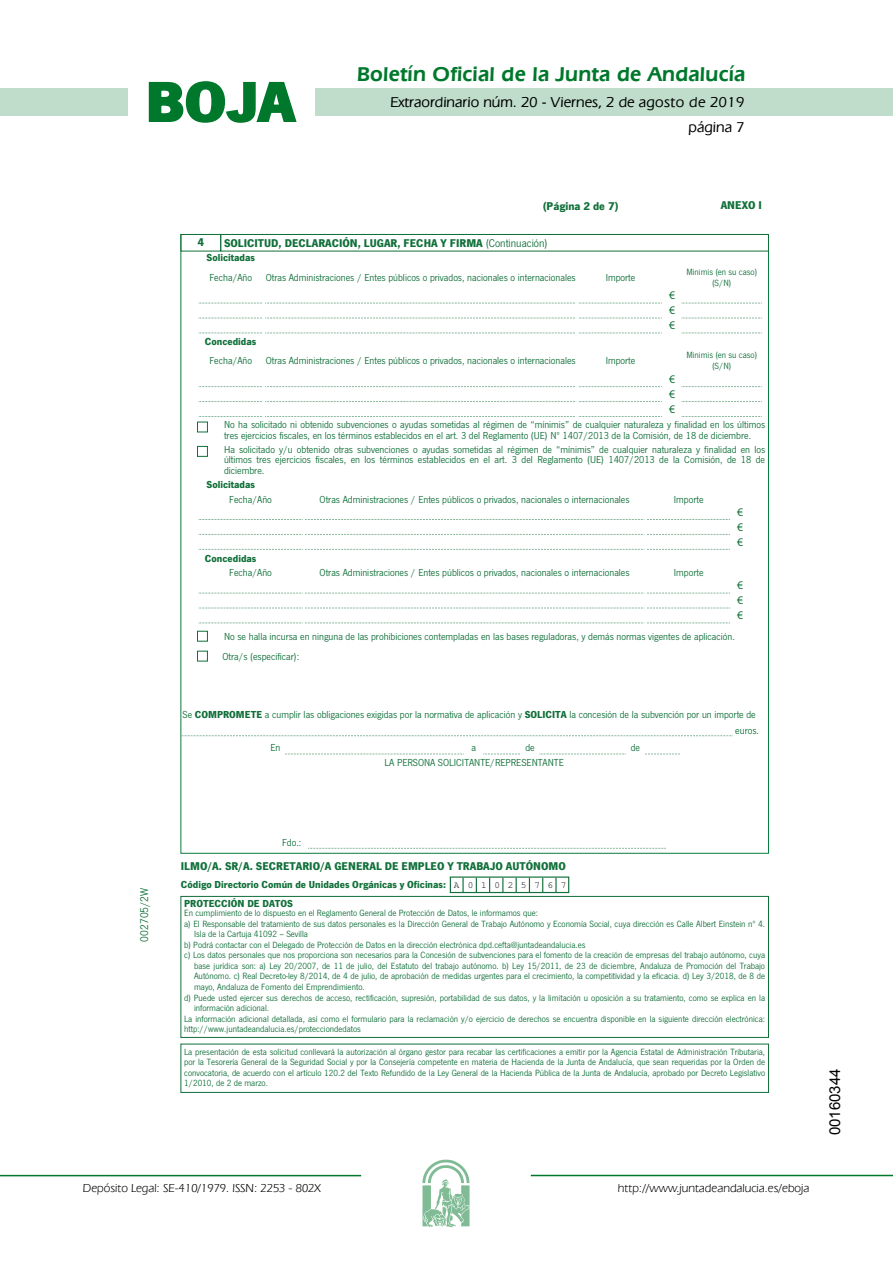
<style>
.page{position:relative;width:893px;height:1263px;background:#fff}
.page>*{position:absolute;margin:0;border:0;box-sizing:border-box;transform-origin:0 0}
.t1{font:700 57.75px "News Got T";color:#00782c;scale:1.14 1}
.t2{font:600 21px "Eras IT Cby BT";letter-spacing:.01em;color:#00782c}
.t3{font:500 15px/24.5px "Eras IT Cby BT";color:#000}
.t4{font:15px "Arial";color:#000}
.t5{font:12px "Eras IT Cby BT";color:#000}
.t6{font:700 11.7px "News Got T";color:#11703a}
.t7{font:11.7px/15px "Myriad Pro";color:#11703a;text-align:justify}
.t8{font:11.7px "News Got T";color:#11703a}
.t9{font:10.5px/10.5px "News Got T";color:#11703a}
.t10{font:700 10.5px/18.6px "News Got T";color:#11703a}
.t11{font:9.3px/10.5px "News Got T";color:#11703a;text-align:center}
.t12{font:9.3px "Courier New";letter-spacing:.82em;color:#000}
.s1{font-weight:400}
.s2{font-weight:700}
</style>
<div class="page">
<div style="left:315px;top:88px;width:577px;height:28px;background:#bfddca"></div>
<div style="left:0;top:88px;width:128px;height:28px;background:#bfddca"></div>
<hr style="left:0;top:1175px;width:361px;height:1px;background:#00782c">
<svg style="left:422px;top:1159px;width:47px;height:68px"></svg>
<hr style="left:531px;top:1175px;width:361px;height:1px;background:#00782c">
<svg style="left:148px;top:81px;width:149px;height:42px"></svg>
<div style="left:180px;top:234px;width:41px;height:18px;border:1px solid #11703a"></div>
<div style="left:220px;top:234px;width:549px;height:18px;border:1px solid #11703a"></div>
<svg style="left:199px;top:303px;width:463px;height:1px"></svg>
<svg style="left:681px;top:303px;width:80px;height:1px"></svg>
<svg style="left:199px;top:318px;width:463px;height:1px"></svg>
<svg style="left:681px;top:318px;width:80px;height:1px"></svg>
<svg style="left:199px;top:333px;width:463px;height:1px"></svg>
<svg style="left:681px;top:333px;width:79px;height:1px"></svg>
<svg style="left:199px;top:386px;width:463px;height:1px"></svg>
<svg style="left:681px;top:386px;width:80px;height:1px"></svg>
<svg style="left:199px;top:401px;width:463px;height:1px"></svg>
<svg style="left:681px;top:401px;width:80px;height:1px"></svg>
<svg style="left:199px;top:416px;width:463px;height:1px"></svg>
<svg style="left:681px;top:416px;width:80px;height:1px"></svg>
<div style="left:197px;top:422px;width:11px;height:10px;border:1px solid #11703a"></div>
<div style="left:197px;top:446px;width:11px;height:11px;border:1px solid #11703a"></div>
<svg style="left:199px;top:519px;width:531px;height:1px"></svg>
<svg style="left:199px;top:534px;width:531px;height:1px"></svg>
<svg style="left:199px;top:549px;width:531px;height:1px"></svg>
<svg style="left:199px;top:593px;width:531px;height:1px"></svg>
<svg style="left:199px;top:608px;width:531px;height:1px"></svg>
<svg style="left:199px;top:623px;width:531px;height:1px"></svg>
<div style="left:197px;top:631px;width:11px;height:10px;border:1px solid #11703a"></div>
<div style="left:197px;top:651px;width:11px;height:10px;border:1px solid #11703a"></div>
<svg style="left:182px;top:735px;width:550px;height:1px"></svg>
<svg style="left:285px;top:754px;width:179px;height:1px"></svg>
<svg style="left:483px;top:754px;width:37px;height:1px"></svg>
<svg style="left:539px;top:754px;width:86px;height:1px"></svg>
<svg style="left:645px;top:754px;width:35px;height:1px"></svg>
<svg style="left:308px;top:848px;width:358px;height:1px"></svg>
<div style="left:181px;top:896px;width:587px;height:142px;border:1px solid #11703a"></div>
<div style="left:181px;top:1044px;width:587px;height:49px;border:1px solid #11703a"></div>
<div style="left:450px;top:877px;width:119px;height:16px;border:1px solid #11703a"></div>
<svg style="left:462px;top:878px;width:1px;height:15px"></svg>
<svg style="left:475px;top:878px;width:2px;height:15px"></svg>
<svg style="left:489px;top:878px;width:1px;height:15px"></svg>
<svg style="left:502px;top:878px;width:1px;height:15px"></svg>
<svg style="left:515px;top:878px;width:1px;height:15px"></svg>
<svg style="left:529px;top:878px;width:1px;height:15px"></svg>
<svg style="left:542px;top:878px;width:1px;height:15px"></svg>
<svg style="left:555px;top:878px;width:1px;height:15px"></svg>
<h1 class="t1" style="left:145px;top:68px;width:133px">BOJA</h1>
<h2 class="t2" style="left:357px;top:62px;width:390px">Boletín Oficial de la Junta de Andalucía</h2>
<h3 class="t3" style="left:688px;top:90px;width:57px;text-indent:-298px">Extraordinario núm. 20 - Viernes, 2 de agosto de 2019 página</h3>
<p class="t6" style="left:542px;top:199px;width:78px">(Página 2 de 7)</p>
<p class="t6" style="left:720px;top:198px;width:43px">ANEXO I</p>
<p class="t6" style="left:197px;top:236px;width:8px">4</p>
<p class="t6" style="left:224px;top:236px;width:325px">SOLICITUD, DECLARACIÓN, LUGAR, FECHA Y FIRMA <span class="s1">(Continuación)</span></p>
<p class="t10" style="left:206px;top:249px;width:50px">Solicitadas</p>
<p class="t9" style="left:209px;top:272px;width:44px">Fecha/Año</p>
<p class="t9" style="left:266px;top:272px;width:311px">Otras Administraciones / Entes públicos o privados, nacionales o internacionales</p>
<p class="t9" style="left:605px;top:272px;width:31px">Importe</p>
<p class="t11" style="left:686px;top:266px;width:72px;line-height:11.2px">Minimis (en su caso) (S/N)</p>
<p class="t7" style="left:669px;top:288px;width:8px">€ € €</p>
<p class="t10" style="left:205px;top:332px;width:53px">Concedidas</p>
<p class="t9" style="left:209px;top:356px;width:44px">Fecha/Año</p>
<p class="t9" style="left:266px;top:356px;width:311px">Otras Administraciones / Entes públicos o privados, nacionales o internacionales</p>
<p class="t9" style="left:605px;top:356px;width:31px">Importe</p>
<p class="t11" style="left:686px;top:350px;width:72px;line-height:11.2px">Minimis (en su caso) (S/N)</p>
<p class="t7" style="left:669px;top:371px;width:8px">€ € €</p>
<p class="t9" style="left:224px;top:420px;width:542px">No ha solicitado ni obtenido subvenciones o ayudas sometidas al régimen de “mínimis” de cualquier naturaleza y finalidad en los últimos tres ejercicios fiscales, en los términos establecidos en el art. 3 del Reglamento (UE) Nº 1407/2013 de la Comisión, de 18 de diciembre.</p>
<p class="t9" style="left:224px;top:444px;width:542px;text-align:justify">Ha solicitado y/u obtenido otras subvenciones o ayudas sometidas al régimen de “mínimis” de cualquier naturaleza y finalidad en los últimos tres ejercicios fiscales, en los términos establecidos en el art. 3 del Reglamento (UE) 1407/2013 de la Comisión, de 18 de diciembre.</p>
<p class="t10" style="left:206px;top:475px;width:50px">Solicitadas</p>
<p class="t9" style="left:229px;top:494px;width:44px">Fecha/Año</p>
<p class="t9" style="left:319px;top:494px;width:311px">Otras Administraciones / Entes públicos o privados, nacionales o internacionales</p>
<p class="t9" style="left:674px;top:494px;width:31px">Importe</p>
<p class="t7" style="left:737px;top:504px;width:8px">€ € €</p>
<p class="t10" style="left:205px;top:549px;width:53px">Concedidas</p>
<p class="t9" style="left:229px;top:568px;width:44px">Fecha/Año</p>
<p class="t9" style="left:319px;top:568px;width:311px">Otras Administraciones / Entes públicos o privados, nacionales o internacionales</p>
<p class="t9" style="left:673px;top:568px;width:31px">Importe</p>
<p class="t7" style="left:737px;top:578px;width:8px">€ € €</p>
<p class="t9" style="left:222px;top:626px;width:514px;line-height:20.2px">No se halla incursa en ninguna de las prohibiciones contempladas en las bases reguladoras, y demás normas vigentes de aplicación.<br>Otra/s (especificar):</p>
<p class="t9" style="left:182px;top:709px;width:574px">Se <span class="s2">COMPROMETE</span> a cumplir las obligaciones exigidas por la normativa de aplicación y <span class="s2">SOLICITA</span> la concesión de la subvención por un importe de</p>
<p class="t9" style="left:735px;top:726px;width:25px">euros.</p>
<p class="t9" style="left:270px;top:742px;width:12px">En</p>
<p class="t9" style="left:471px;top:742px;width:6px">a</p>
<p class="t9" style="left:525px;top:742px;width:11px">de</p>
<p class="t9" style="left:630px;top:742px;width:11px">de</p>
<p class="t9" style="left:384px;top:757px;width:181px">LA PERSONA SOLICITANTE/REPRESENTANTE</p>
<p class="t8" style="left:138px;top:942px;width:55px;rotate:-90deg">002705/2W</p>
<p class="t9" style="left:282px;top:837px;width:21px">Fdo.:</p>
<p class="t6" style="left:181px;top:860px;width:386px">ILMO/A. SR/A. SECRETARIO/A GENERAL DE EMPLEO Y TRABAJO AUTÓNOMO</p>
<p class="t10" style="left:184px;top:875px;width:263px;text-indent:-3px">Código Directorio Común de Unidades Orgánicas y Oficinas:<br>PROTECCIÓN DE DATOS</p>
<p class="t11" style="left:184px;top:908px;width:355px">En cumplimiento de lo dispuesto en el Reglamento General de Protección de Datos, le informamos que:</p>
<p class="t11" style="left:184px;top:919px;width:582px">a) El Responsable del tratamiento de sus datos personales es la Dirección General de Trabajo Autónomo y Economía Social, cuya dirección es Calle Albert Einstein nº 4.</p>
<p class="t11" style="left:194px;top:929px;width:115px">Isla de la Cartuja 41092 – Sevilla</p>
<p class="t11" style="left:184px;top:940px;width:402px">b) Podrá contactar con el Delegado de Protección de Datos en la dirección electrónica dpd.cefta@juntadeandalucia.es</p>
<p class="t11" style="left:184px;top:950px;width:582px">c) Los datos personales que nos proporciona son necesarios para la Concesión de subvenciones para el fomento de la creación de empresas del trabajo autónomo, cuya</p>
<p class="t11" style="left:194px;top:961px;width:572px">base jurídica son: a) Ley 20/2007, de 11 de julio, del Estatuto del trabajo autónomo. b) Ley 15/2011, de 23 de diciembre, Andaluza de Promoción del Trabajo</p>
<p class="t11" style="left:194px;top:971px;width:572px">Autónomo. c) Real Decreto-ley 8/2014, de 4 de julio, de aprobación de medidas urgentes para el crecimiento, la competitividad y la eficacia. d) Ley 3/2018, de 8 de</p>
<p class="t11" style="left:194px;top:982px;width:172px">mayo, Andaluza de Fomento del Emprendimiento.</p>
<p class="t11" style="left:184px;top:992px;width:582px">d) Puede usted ejercer sus derechos de acceso, rectificación, supresión, portabilidad de sus datos, y la limitación u oposición a su tratamiento, como se explica en la</p>
<p class="t11" style="left:194px;top:1003px;width:76px">información adicional.</p>
<p class="t11" style="left:184px;top:1013px;width:582px">La información adicional detallada, así como el formulario para la reclamación y/o ejercicio de derechos se encuentra disponible en la siguiente dirección electrónica:</p>
<p class="t11" style="left:184px;top:1024px;width:178px">http://www.juntadeandalucia.es/protecciondedatos</p>
<p class="t11" style="left:184px;top:1047px;width:582px;text-align:justify">La presentación de esta solicitud conllevará la autorización al órgano gestor para recabar las certificaciones a emitir por la Agencia Estatal de Administración Tributaria, por la Tesorería General de la Seguridad Social y por la Consejería competente en materia de Hacienda de la Junta de Andalucía, que sean requeridas por la Orden de convocatoria, de acuerdo con el artículo 120.2 del Texto Refundido de la Ley General de la Hacienda Pública de la Junta de Andalucía, aprobado por Decreto Legislativo 1/2010, de 2 de marzo.</p>
<p class="t12" style="left:453px;top:879px;width:114px">A01025767</p>
<p class="t5" style="left:83px;top:1181px;width:239px">Depósito Legal: SE-410/1979. ISSN: 2253 - 802X</p>
<p class="t5" style="left:618px;top:1181px;width:193px">http://www.juntadeandalucia.es/eboja</p>
<h3 class="t4" style="left:825px;top:1135px;width:68px;rotate:-90deg">00160344</h3>
</div>
